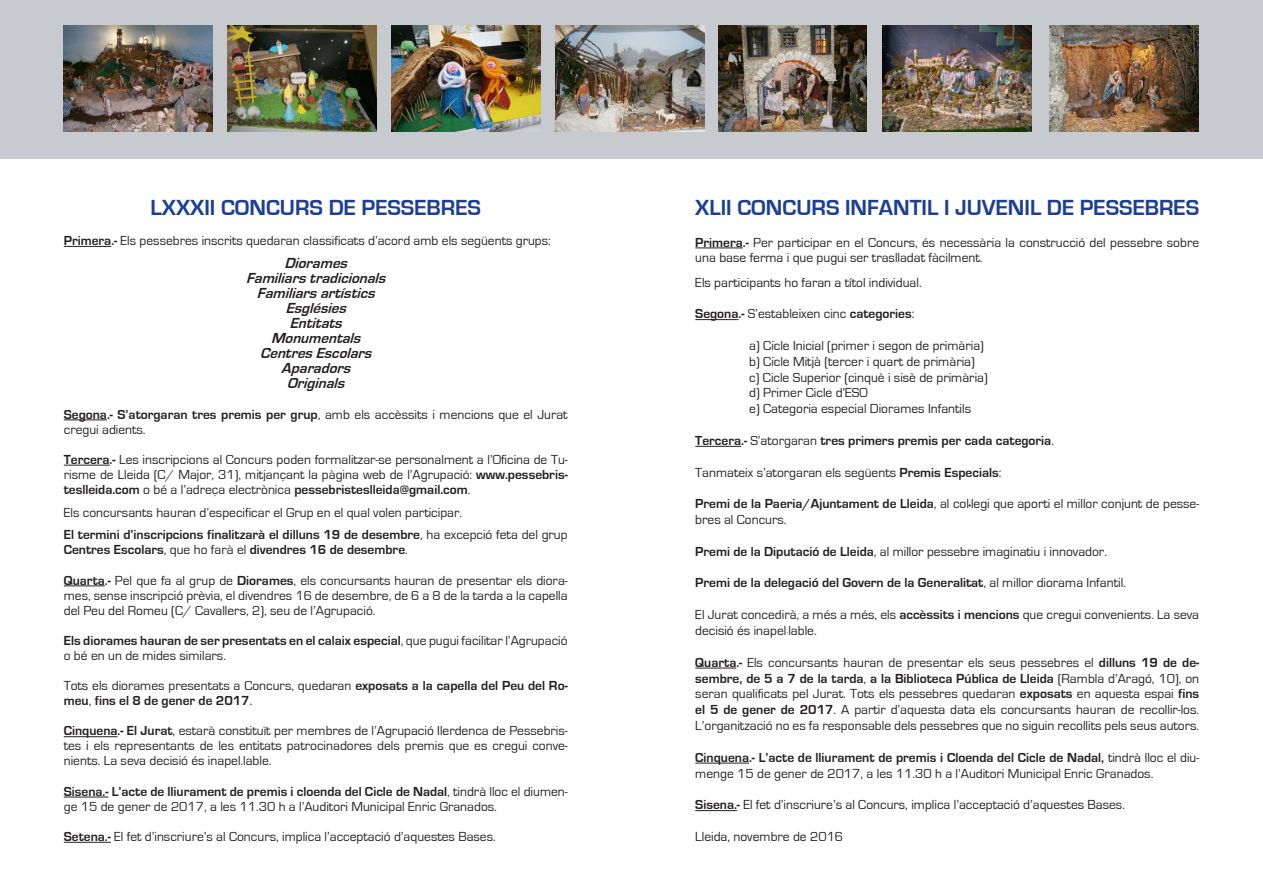
<style>
.page{position:relative;width:1263px;height:893px;background:#fff}
.page>*{position:absolute;margin:0;border:0;box-sizing:border-box;transform-origin:0 0}
.t1{font:700 22.5px "Eurostile";color:#1b3f94}
.t2{font:italic 700 15px "Eurostile";color:#231f20}
.t3{font:13.5px/15.1px "Eurostile";color:#231f20}
.t4{font:700 13.5px/15.1px "Eurostile";color:#231f20}
.s1{font-weight:700}
.s2{font-weight:400}
.s3{font-size:7.5px}
.s4{font-family:"Arial";font-size:7.5px}
</style>
<div class="page">
<div style="left:0;top:0;width:1263px;height:158px;background:#c7cace"></div>
<hr style="left:64px;top:246px;width:47px;height:1px;background:#231f20">
<hr style="left:64px;top:419px;width:43px;height:1px;background:#231f20">
<hr style="left:64px;top:465px;width:46px;height:1px;background:#231f20">
<hr style="left:64px;top:585px;width:41px;height:1px;background:#231f20">
<hr style="left:64px;top:736px;width:54px;height:1px;background:#231f20">
<hr style="left:64px;top:796px;width:44px;height:1px;background:#231f20">
<hr style="left:64px;top:842px;width:47px;height:1px;background:#231f20">
<img style="left:64px;top:26px;width:149px;height:106px">
<img style="left:227px;top:26px;width:149px;height:106px">
<img style="left:391px;top:26px;width:149px;height:106px">
<img style="left:555px;top:26px;width:149px;height:106px">
<img style="left:719px;top:26px;width:148px;height:106px">
<img style="left:882px;top:26px;width:149px;height:106px">
<img style="left:1050px;top:26px;width:148px;height:106px">
<hr style="left:695px;top:247px;width:48px;height:1px;background:#231f20">
<hr style="left:695px;top:319px;width:43px;height:1px;background:#231f20">
<hr style="left:695px;top:446px;width:46px;height:1px;background:#231f20">
<hr style="left:695px;top:668px;width:41px;height:1px;background:#231f20">
<hr style="left:695px;top:763px;width:54px;height:1px;background:#231f20">
<hr style="left:695px;top:810px;width:42px;height:1px;background:#231f20">
<p class="t1" style="left:150px;top:195px;width:332px">LXXXII CONCURS DE PESSEBRES</p>
<p class="t3" style="left:64px;top:233px;width:489px"><span class="s1">Primera.-</span> Els pessebres inscrits quedaran classificats d’acord amb els següents grups:</p>
<p class="t2" style="left:284px;top:255px;width:69px">Diorames</p>
<p class="t2" style="left:246px;top:270px;width:145px">Familiarstradicionals</p>
<p class="t2" style="left:257px;top:285px;width:124px">Familiarsartístics</p>
<p class="t2" style="left:286px;top:300px;width:66px">Esglésies</p>
<p class="t2" style="left:290px;top:315px;width:58px">Entitats</p>
<p class="t2" style="left:271px;top:330px;width:95px">Monumentals</p>
<p class="t2" style="left:260px;top:345px;width:117px">CentresEscolars</p>
<p class="t2" style="left:281px;top:360px;width:75px">Aparadors</p>
<p class="t2" style="left:287px;top:375px;width:63px">Originals</p>
<p class="t3" style="left:64px;top:407px;width:505px"><span class="s1">Segona.- S’atorgaran tres premis per grup</span>, amb els accèssits i mencions que el Jurat cregui adients.</p>
<p class="t3" style="left:64px;top:452px;width:505px;text-align:justify"><span class="s1">Tercera.-</span> Les inscripcions al Concurs poden formalitzar-se personalment a l’Oficina de Tu&shy;risme de Lleida (C/ Major, 31), mitjançant la pàgina web de l’Agrupació: <span class="s1">www.pessebris&shy;teslleida.com</span> o bé a l’adreça electrònica <span class="s1">pessebristeslleida@gmail.com</span>.</p>
<p class="t3" style="left:64px;top:505px;width:400px">Els concursants hauran d’especificar el Grup en el qual volen participar.</p>
<p class="t4" style="left:64px;top:527px;width:505px">El termini d’inscripcions finalitzarà el dilluns 19 de desembre<span class="s2">, ha excepció feta del grup<br></span>Centres Escolars<span class="s2">, que ho farà el</span> divendres 16 de desembre<span class="s2">.</span></p>
<p class="t3" style="left:64px;top:573px;width:505px;text-align:justify"><span class="s1">Quarta.-</span> Pel que fa al grup de <span class="s1">Diorames</span>, els concursants hauran de presentar els diora&shy;mes, sense inscripció prèvia, el divendres 16 de desembre, de 6 a 8 de la tarda a la capella del Peu del Romeu (C/ Cavallers, 2), seu de l’Agrupació.</p>
<p class="t3" style="left:64px;top:633px;width:505px"><span class="s1">Els diorames hauran de ser presentats en el calaix especial</span>, que pugui facilitar l’Agrupació o bé en un de mides similars.</p>
<p class="t4" style="left:64px;top:678px;width:505px"><span class="s2">Tots els diorames presentats a Concurs, quedaran</span> exposats a la capella del Peu del Ro&shy;meu<span class="s2">,</span> fins el 8 de gener de 2017<span class="s2">.</span></p>
<p class="t3" style="left:64px;top:724px;width:505px;text-align:justify"><span class="s1">Cinquena.- El Jurat</span>, estarà constituït per membres de l’Agrupació Ilerdenca de Pessebris&shy;tes i els representants de les entitats patrocinadores dels premis que es cregui conve&shy;nients. La seva decisió és inapel.lable.</p>
<p class="t3" style="left:64px;top:784px;width:505px"><span class="s1">Sisena.- L’acte de lliurament de premis i cloenda del Cicle de Nadal</span>, tindrà lloc el diumen&shy;ge 15 de gener de 2017, a les 11.30 h a l’Auditori Municipal Enric Granados.</p>
<p class="t3" style="left:64px;top:829px;width:433px"><span class="s1">Setena.-</span> El fet d’inscriure’s al Concurs, implica l’acceptació d’aquestes Bases.</p>
<p class="t1" style="left:695px;top:195px;width:505px">XLII CONCURS INFANTIL I JUVENIL DE PESSEBRES</p>
<p class="t3" style="left:695px;top:234px;width:505px;line-height:15.9px"><span class="s1">Primera.-</span> Per participar en el Concurs, és necessària la construcció del pessebre sobre una base ferma i que pugui ser traslladat fàcilment.</p>
<p class="t3" style="left:695px;top:275px;width:228px">Els participants ho faran a títol individual.</p>
<p class="t4" style="left:695px;top:306px;width:221px">Segona.- <span class="s2">S’estableixen cinc</span> categories<span class="s2">:</span></p>
<p class="t3" style="left:749px;top:338px;width:236px">a) Cicle Inicial (primer i segon de primària)</p>
<p class="t3" style="left:749px;top:354px;width:227px">b) Cicle Mitjà (tercer i quart de primària)</p>
<p class="t3" style="left:749px;top:370px;width:240px">c) Cicle Superior (cinquè i sisè de primària)</p>
<p class="t3" style="left:749px;top:386px;width:120px">d) Primer Cicle d’ESO</p>
<p class="t3" style="left:749px;top:401px;width:223px">e) Categoria especial Diorames Infantils</p>
<p class="t4" style="left:695px;top:433px;width:360px">Tercera.- <span class="s2">S’atorgaran</span> tres primers premis per cada categoria<span class="s2">.</span></p>
<p class="t3" style="left:695px;top:465px;width:308px">Tanmateix s’atorgaran els següents <span class="s1">Premis Especials</span>:</p>
<p class="t3" style="left:695px;top:496px;width:505px;line-height:15.9px"><span class="s1">Premi de la Paeria/Ajuntament de Lleida</span>, al col<span class="s3">•</span>legi que aporti el millor conjunt de pesse&shy;bres al Concurs.</p>
<p class="t3" style="left:695px;top:544px;width:413px"><span class="s1">Premi de la Diputació de Lleida</span>, al millor pessebre imaginatiu i innovador.</p>
<p class="t4" style="left:695px;top:576px;width:432px">Premi de la delegació del Govern de la Generalitat<span class="s2">, al millor diorama Infantil.</span></p>
<p class="t3" style="left:695px;top:607px;width:505px;line-height:15.9px">El Jurat concedirà, a més a més, els <span class="s1">accèssits i mencions</span> que cregui convenients. La seva decisió és inapel<span class="s4">·</span>lable.</p>
<p class="t3" style="left:695px;top:655px;width:505px;line-height:15.9px;text-align:justify"><span class="s1">Quarta.-</span> Els concursants hauran de presentar els seus pessebres el <span class="s1">dilluns 19 de de&shy;sembre, de 5 a 7 de la tarda</span>, <span class="s1">a la Biblioteca Pública de Lleida</span> (Rambla d’Aragó, 10), on seran qualificats pel Jurat. Tots els pessebres quedaran <span class="s1">exposats</span> en aquesta espai <span class="s1">fins el 5 de gener de 2017</span>. A partir d’aquesta data els concursants hauran de recollir-los.<br>L’organització no es fa responsable dels pessebres que no siguin recollits pels seus autors.</p>
<p class="t3" style="left:695px;top:750px;width:505px;line-height:15.9px"><span class="s1">Cinquena.- L’acte de lliurament de premis i Cloenda del Cicle de Nadal,</span> tindrà lloc el diu&shy;menge 15 de gener de 2017, a les 11.30 h a l’Auditori Municipal Enric Granados.</p>
<p class="t3" style="left:695px;top:797px;width:431px"><span class="s1">Sisena.-</span> El fet d’inscriure’s al Concurs, implica l’acceptació d’aquestes Bases.</p>
<p class="t3" style="left:695px;top:829px;width:149px">Lleida, novembre de 2016</p>
</div>
